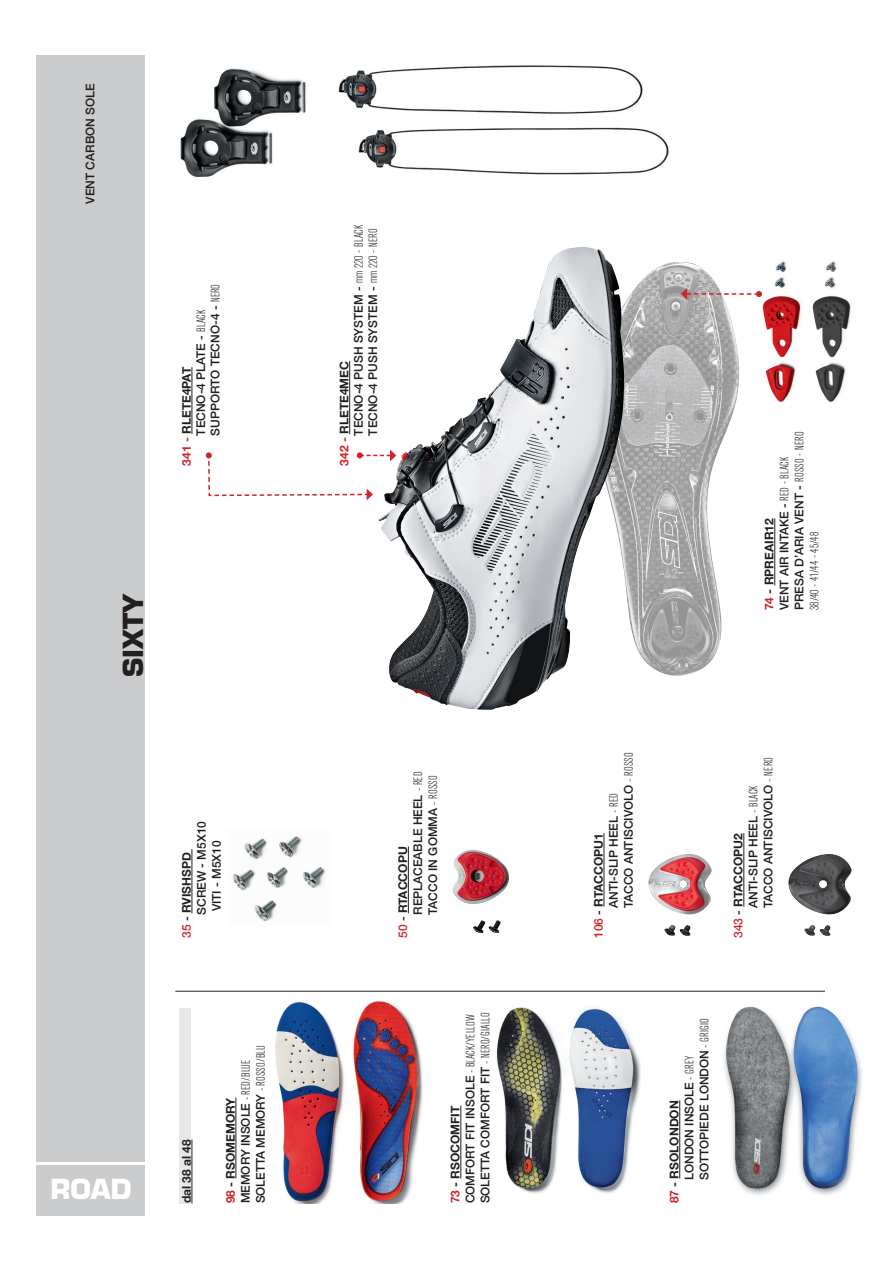
<style>
.page{position:relative;width:893px;height:1263px;background:#fff}
.page>*{position:absolute;margin:0;border:0;box-sizing:border-box;transform-origin:0 0}
.t1{font:700 27px "Eurostile";color:#231f20}
.t2{font:700 27px "Eurostile";color:#fff}
.t3{font:500 12px/15px "Helvetica Neue";color:#231f20}
.t4{font:300 condensed 12px "Akzidenz Grotesk BE";letter-spacing:.02em;color:#231f20}
.t5{font:700 12px "Helvetica Neue";color:#231f20}
.s1{font-weight:700;color:#d1232a}
.s2{font-weight:700}
.s3{font-family:"Akzidenz Grotesk BE";font-weight:300;font-stretch:condensed}
.s4{color:#d1232a}
.s5{font-weight:300;font-size:9px}
</style>
<div class="page">
<div style="left:36px;top:55px;width:109px;height:1161px;background:#cbccce"></div>
<hr style="left:35px;top:1162px;width:110px;height:3px;background:#fff">
<img style="left:590px;top:262px;width:150px;height:414px">
<img style="left:378px;top:248px;width:191px;height:446px">
<img style="left:232px;top:836px;width:94px;height:85px">
<hr style="left:192px;top:849px;width:1px;height:64px;background:#231f20">
<hr style="left:192px;top:367px;width:1px;height:67px;background:#231f20">
<hr style="left:349px;top:361px;width:1px;height:73px;background:#231f20">
<img style="left:452px;top:850px;width:57px;height:83px">
<hr style="left:408px;top:846px;width:1px;height:67px;background:#231f20">
<img style="left:648px;top:854px;width:64px;height:82px">
<hr style="left:604px;top:833px;width:1px;height:74px;background:#231f20">
<img style="left:180px;top:68px;width:126px;height:109px">
<img style="left:338px;top:65px;width:331px;height:110px">
<svg style="left:206px;top:450px;width:190px;height:50px"></svg>
<img style="left:762px;top:261px;width:27px;height:141px">
<hr style="left:774px;top:518px;width:1px;height:67px;background:#231f20">
<img style="left:789px;top:261px;width:62px;height:141px">
<img style="left:788px;top:854px;width:64px;height:82px">
<hr style="left:743px;top:833px;width:1px;height:74px;background:#231f20">
<hr style="left:175px;top:991px;width:650px;height:1px;background:#231f20">
<img style="left:724px;top:1006px;width:138px;height:189px">
<hr style="left:679px;top:1100px;width:1px;height:78px;background:#231f20">
<hr style="left:461px;top:1106px;width:1px;height:72px;background:#231f20">
<img style="left:497px;top:1007px;width:144px;height:186px">
<hr style="left:236px;top:1098px;width:1px;height:80px;background:#231f20">
<img style="left:275px;top:1001px;width:148px;height:202px">
<div style="left:179px;top:1008px;width:12px;height:195px;background:#e6e7e9"></div>
<hr style="left:192px;top:1139px;width:1px;height:64px;background:#231f20">
<svg style="left:681px;top:288px;width:81px;height:12px"></svg>
<p class="t3" style="left:82px;top:204px;width:122px;rotate:-90deg">VENT CARBON SOLE</p>
<p class="t3" style="left:178px;top:436px;width:153px;line-height:14.4px;text-indent:-30px;rotate:-90deg"><span class="s1">341 -</span> <span class="s2">RLETE4PAT<br></span>TECNO-4 PLATE - <span class="s3">BLACK<br></span>SUPPORTO TECNO-4 - <span class="s3">NERO</span></p>
<h1 class="t1" style="left:117px;top:677px;width:85px;rotate:-90deg">SIXTY</h1>
<h1 class="t2" style="left:50px;top:1173px;width:83px">ROAD</h1>
<p class="t3" style="left:178px;top:915px;width:95px;text-indent:-23px;rotate:-90deg"><span class="s4">35</span> - <span class="s2">RVISHSPD<br></span>SCREW - M5X10<br>VITI - M5X10</p>
<p class="t5" style="left:177px;top:1203px;width:65px;rotate:-90deg">dal 38 al 48</p>
<p class="t3" style="left:222px;top:1203px;width:160px;rotate:-90deg"><span class="s1">98</span> <span class="s2">- RSOMEMORY<br></span>MEMORY INSOLE <span class="s5">-</span> <span class="s3">RED/BLUE<br></span>SOLETTA MEMORY <span class="s5">-</span> <span class="s3">ROSSO/BLU</span></p>
<p class="t3" style="left:336px;top:436px;width:212px;line-height:14.4px;text-indent:-30px;rotate:-90deg"><span class="s1">342 -</span> <span class="s2">RLETE4MEC<br></span>TECNO-4 PUSH SYSTEM - <span class="s3">mm 220 - BLACK<br></span>TECNO-4 PUSH SYSTEM - <span class="s3">mm 220 - NERO</span></p>
<p class="t3" style="left:394px;top:915px;width:144px;text-indent:-23px;rotate:-90deg"><span class="s4">50</span> - <span class="s2">RTACCOPU<br></span>REPLACEABLE HEEL <span class="s5">-</span> <span class="s3">RED<br></span>TACCO IN GOMMA <span class="s5">-</span> <span class="s3">ROSSO</span></p>
<p class="t3" style="left:447px;top:1203px;width:192px;rotate:-90deg"><span class="s1">73</span> <span class="s2">- RSOCOMFIT<br></span>COMFORT FIT INSOLE <span class="s5">-</span> <span class="s3">BLACK/YELLOW<br></span>SOLETTA COMFORT FIT <span class="s5">-</span> <span class="s3">NERO/GIALLO</span></p>
<p class="t3" style="left:761px;top:610px;width:180px;rotate:-90deg"><span class="s1">74</span> <span class="s2">- RPREAIR12<br></span>VENT AIR INTAKE - <span class="s3">RED - BLACK<br></span>PRESA D’ARIA VENT - <span class="s3">ROSSO - NERO</span></p>
<p class="t4" style="left:808px;top:610px;width:80px;rotate:-90deg">38/40 - 41/44 - 45/48</p>
<p class="t3" style="left:590px;top:908px;width:157px;text-indent:-30px;rotate:-90deg"><span class="s4">106</span> - <span class="s2">RTACCOPU1<br></span>ANTI-SLIP HEEL <span class="s5">-</span> <span class="s3">RED<br></span>TACCO ANTISCIVOLO <span class="s5">-</span> <span class="s3">ROSSO</span></p>
<p class="t3" style="left:730px;top:908px;width:152px;text-indent:-30px;rotate:-90deg"><span class="s4">343</span> - <span class="s2">RTACCOPU2<br></span>ANTI-SLIP HEEL <span class="s5">-</span> <span class="s3">BLACK<br></span>TACCO ANTISCIVOLO <span class="s5">-</span> <span class="s3">NERO</span></p>
<p class="t3" style="left:666px;top:1180px;width:164px;text-indent:-23px;rotate:-90deg"><span class="s1">87</span> <span class="s2">- RSOLONDON<br></span>LONDON INSOLE <span class="s5">-</span> <span class="s3">GREY<br></span>SOTTOPIEDE LONDON <span class="s5">-</span> <span class="s3">GRIGIO</span></p>
</div>
